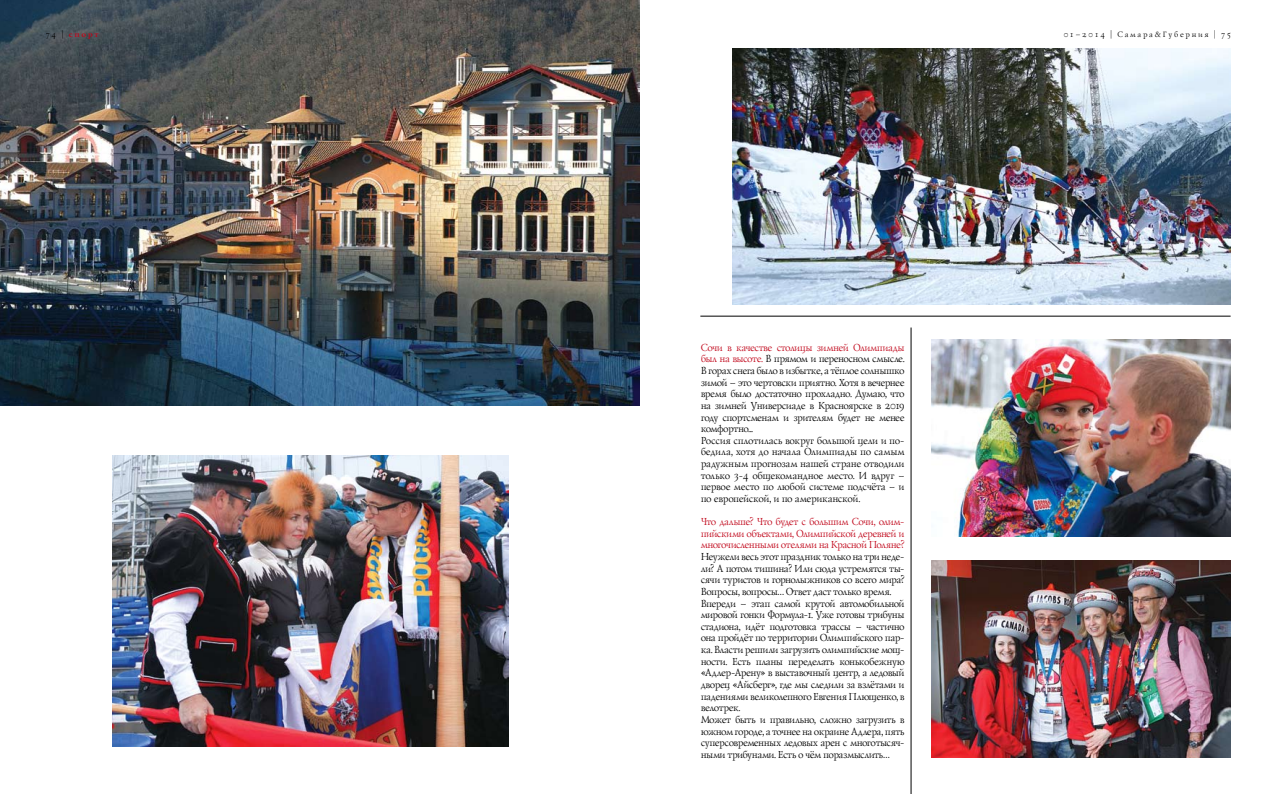
<style>
.page{position:relative;width:1276px;height:794px;background:#fff}
.page>*{position:absolute;margin:0;border:0;box-sizing:border-box;transform-origin:0 0}
.t1{font:10.5px/11.6px "Lazurski Exp Od CTT";letter-spacing:-.01em;color:#000;scale:.96 1}
.t2{font:10.5px/11.6px "Lazurski Exp Od CTT";letter-spacing:-.015em;color:#c00418;text-align:justify;scale:.96 1}
.t3{font:8px "Lazurski Exp Od CTT";letter-spacing:.24em;color:#000}
.t4{font:700 8px "Lazurski C";letter-spacing:.24em;color:#c00418}
.s1{font-family:"Lazurski Exp Od CTT";font-weight:400;color:#000}
.s2{color:#c00418}
</style>
<div class="page">
<img style="left:931px;top:339px;width:299px;height:198px">
<img style="left:931px;top:560px;width:299px;height:197px">
<img style="left:733px;top:48px;width:497px;height:256px">
<img style="left:0;top:0;width:639px;height:405px">
<img style="left:112px;top:455px;width:396px;height:291px">
<hr style="left:911px;top:327px;width:1px;height:467px;background:#000">
<hr style="left:700px;top:316px;width:530px;height:1px;background:#000">
<p class="t4" style="left:45px;top:29px;width:54px"><span class="s1">74 |</span> спорт</p>
<p class="t1" style="left:700px;top:341px;width:214px"><span class="s2">Сочи в качестве столицы зимней Олимпиады был на высоте.</span> В прямом и переносном смысле.<br>В горах снега было в избытке, а тёплое солнышко зимой – это чертовски приятно. Хотя в вечернее время было достаточно прохладно. Думаю, что на зимней Универсиаде в Красноярске в 2019 году спортсменам и зрителям будет не менее комфортно...<br>Россия сплотилась вокруг большой цели и по&shy;бедила, хотя до начала Олимпиады по самым радужным прогнозам нашей стране отводили только 3-4 общекомандное место. И вдруг – первое место по любой системе подсчёта – и по европейской, и по американской.</p>
<p class="t2" style="left:700px;top:515px;width:214px">Что дальше? Что будет с большим Сочи, олим&shy;пийскими объектами, Олимпийской деревней и многочисленными отелями на Красной Поляне?</p>
<p class="t1" style="left:700px;top:550px;width:214px">Неужели весь этот праздник только на три неде&shy;ли? А потом тишина? Или сюда устремятся ты&shy;сячи туристов и горнолыжников со всего мира?<br>Вопросы, вопросы… Ответ даст только время.<br>Впереди – этап самой крутой автомобильной мировой гонки Формула-1. Уже готовы трибуны стадиона, идёт подготовка трассы – частично она пройдёт по территории Олимпийского пар&shy;ка. Власти решили загрузить олимпийские мощ&shy;ности. Есть планы переделать конькобежную «Адлер-Арену» в выставочный центр, а ледовый дворец «Айсберг», где мы следили за взлётами и падениями великолепного Евгения Плющенко, в велотрек.<br>Может быть и правильно, сложно загрузить в южном городе, а точнее на окраине Адлера, пять суперсовременных ледовых арен с многотысяч&shy;ными трибунами. Есть о чём поразмыслить…</p>
<p class="t3" style="left:1063px;top:29px;width:169px">01–2014 | Самара&amp;Губерния | 75</p>
</div>
